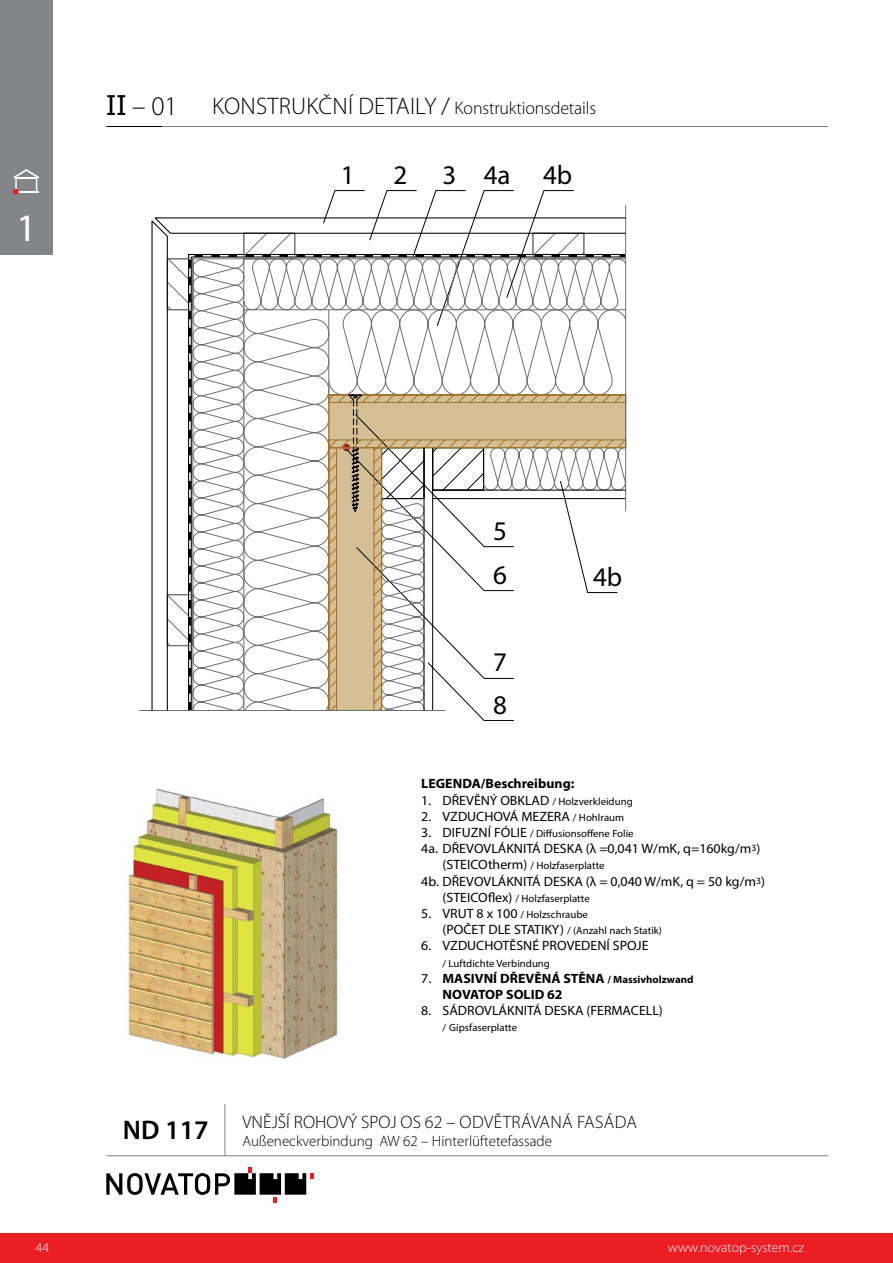
<style>
.page{position:relative;width:893px;height:1263px;background:#fff}
.page>*{position:absolute;margin:0;border:0;box-sizing:border-box;transform-origin:0 0}
.t1{font:39px "Myriad Pro";color:#fff}
.t2{font:27px/44px "Myriad Pro";color:#000}
.t3{font:300 27px "Myriad Pro";color:#000}
.t4{font:300 18px "Myriad Pro";color:#000}
.t5{font:300 15px "Myriad Pro";color:#000}
.t6{font:13.5px "Myriad Pro";color:#000}
.t7{font:700 13.5px/16.2px "Myriad Pro";color:#000}
.t8{font:300 13.5px "Myriad Pro";color:#fff}
.t9{font:10.5px/16.2px "Myriad Pro";color:#000}
.s1{font-family:"Tahoma";font-weight:400}
.s2{font-size:24px}
.s3{font-size:13.5px}
.s4{font-size:10.5px}
.s5{font-weight:400}
</style>
<div class="page">
<div style="left:0;top:0;width:53px;height:254px;background:#838588"></div>
<hr style="left:106px;top:126px;width:722px;height:1px;background:#000">
<svg style="left:106px;top:1167px;width:208px;height:36px"></svg>
<hr style="left:106px;top:1155px;width:722px;height:1px;background:#808285">
<hr style="left:225px;top:1104px;width:1px;height:52px;background:#808285">
<div style="left:0;top:1233px;width:893px;height:30px;background:#ed1d24"></div>
<hr style="left:162px;top:126px;width:666px;height:1px;background:#808285">
<hr style="left:625px;top:205px;width:1px;height:306px;background:#6d6f71">
<hr style="left:139px;top:710px;width:306px;height:1px;background:#6d6f71">
<svg style="left:151px;top:216px;width:475px;height:495px"></svg>
<svg style="left:189px;top:254px;width:437px;height:457px"></svg>
<img style="left:128px;top:788px;width:210px;height:271px">
<svg style="left:13px;top:169px;width:26px;height:26px"></svg>
<h1 class="t1" style="left:16px;top:204px;width:22px">1</h1>
<h2 class="t3" style="left:106px;top:89px;width:73px"><span class="s1">II</span> – 01</h2>
<h3 class="t4" style="left:212px;top:97px;width:385px"><span class="s2">KONSTRUKČNÍ DETAILY /</span> Konstruktionsdetails</h3>
<h2 class="t2" style="left:341px;top:153px;width:15px">1</h2>
<h2 class="t2" style="left:394px;top:153px;width:15px">2</h2>
<h2 class="t2" style="left:442px;top:153px;width:131px">3 4a 4b</h2>
<h2 class="t2" style="left:493px;top:509px;width:15px">5<br>6</h2>
<h2 class="t2" style="left:493px;top:641px;width:15px;line-height:42.5px">7<br>8</h2>
<h2 class="t2" style="left:593px;top:554px;width:31px">4b</h2>
<p class="t7" style="left:421px;top:775px;width:155px">LEGENDA/Beschreibung:</p>
<p class="t9" style="left:421px;top:793px;width:213px"><span class="s3">1. DŘEVĚNÝ OBKLAD</span> / Holzverkleidung</p>
<p class="t6" style="left:421px;top:808px;width:204px">2. VZDUCHOVÁ MEZERA <span class="s4">/ Hohlraum</span></p>
<p class="t9" style="left:421px;top:825px;width:214px"><span class="s3">3. DIFUZNÍ FÓLIE</span> / Diffusionsoffene Folie</p>
<p class="t6" style="left:421px;top:840px;width:341px">4a. DŘEVOVLÁKNITÁ DESKA (λ =0,041 W/mK, q=160kg/m<sup>3</sup>)</p>
<p class="t9" style="left:443px;top:857px;width:164px"><span class="s3">(STEICOtherm)</span> / Holzfaserplatte</p>
<p class="t6" style="left:421px;top:873px;width:345px">4b. DŘEVOVLÁKNITÁ DESKA (λ = 0,040 W/mK, q = 50 kg/m<sup>3</sup>)</p>
<p class="t9" style="left:443px;top:890px;width:149px"><span class="s3">(STEICOflex)</span> / Holzfaserplatte</p>
<p class="t9" style="left:443px;top:906px;width:221px;text-indent:-21px"><span class="s3">5. VRUT 8 x 100</span> / Holzschraube<br><span class="s3">(POČET DLE STATIKY)</span> / (Anzahl nach Statik)</p>
<p class="t6" style="left:421px;top:937px;width:229px">6. VZDUCHOTĚSNÉ PROVEDENÍ SPOJE</p>
<p class="t9" style="left:443px;top:955px;width:109px">/ Luftdichte Verbindung</p>
<p class="t7" style="left:443px;top:970px;width:252px;text-indent:-21px"><span class="s5">7.</span> MASIVNÍ DŘEVĚNÁ STĚNA <span class="s4">/ Massivholzwand<br></span>NOVATOP SOLID 62</p>
<p class="t6" style="left:421px;top:1002px;width:243px">8. SÁDROVLÁKNITÁ DESKA (FERMACELL)</p>
<p class="t9" style="left:443px;top:1019px;width:76px">/ Gipsfaserplatte</p>
<h3 class="t4" style="left:242px;top:1111px;width:396px">VNĚJŠÍ ROHOVÝ SPOJ OS 62 – ODVĚTRÁVANÁ FASÁDA</h3>
<h3 class="t5" style="left:123px;top:1131px;width:431px"><sup>ND</sup> <sup>117</sup> Außeneckverbindung AW 62 – Hinterlüftetefassade</h3>
<p class="t8" style="left:36px;top:1239px;width:15px">44</p>
<p class="t8" style="left:668px;top:1239px;width:138px">www.novatop-system.cz</p>
</div>
